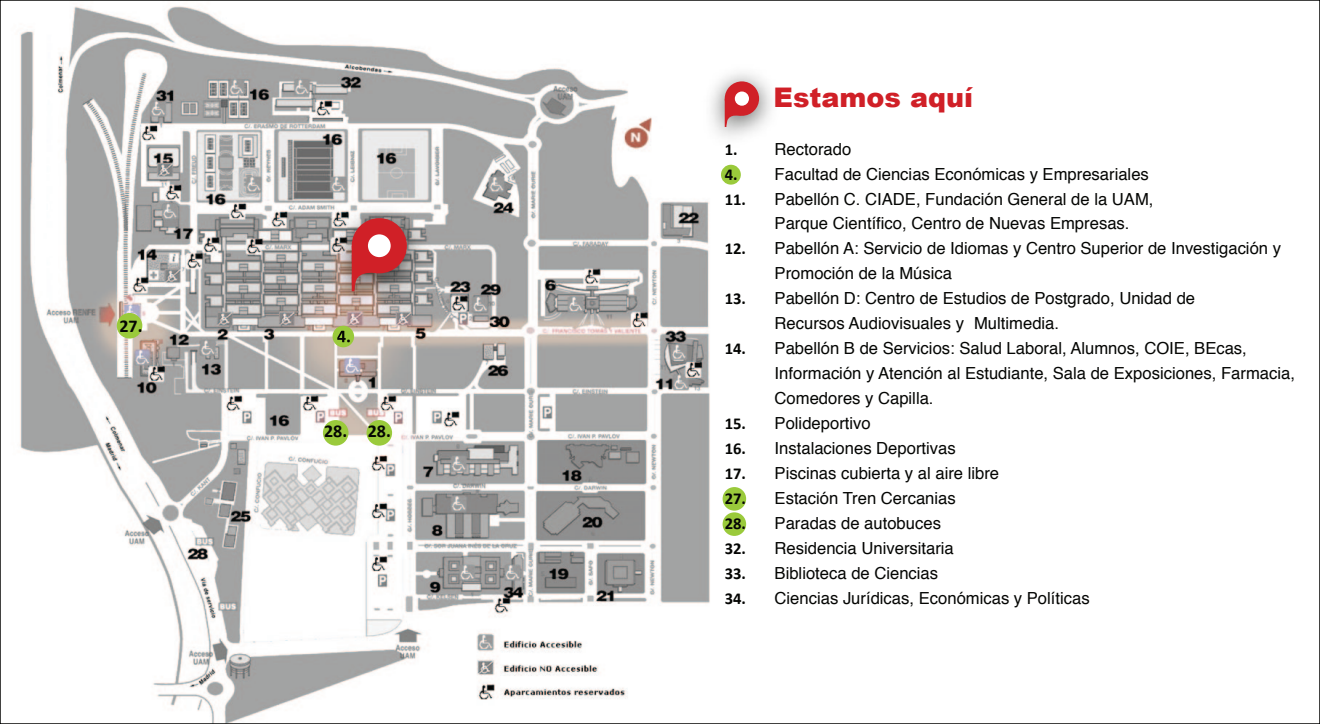
<style>
.page{position:relative;width:1320px;height:724px;background:#fff}
.page>*{position:absolute;margin:0;border:0;box-sizing:border-box;transform-origin:0 0}
.t1{font:900 27px "Arial";color:#d02027}
.t2{font:700 18px "Calibri";color:#040503}
.t3{font:16.65px/24.9px "Helvetica";color:#040503}
.s1{font-family:"Calibri";font-weight:700}
</style>
<div class="page">
<img style="left:20px;top:6px;width:690px;height:714px">
<div style="left:117px;top:313px;width:25px;height:25px;background:#9aca3b;border-radius:50%"></div>
<div style="left:323px;top:420px;width:25px;height:25px;background:#9aca3b;border-radius:50%"></div>
<div style="left:367px;top:420px;width:25px;height:25px;background:#9aca3b;border-radius:50%"></div>
<div style="left:723px;top:512px;width:23px;height:23px;background:#9aca3b;border-radius:50%"></div>
<div style="left:723px;top:487px;width:23px;height:23px;background:#9aca3b;border-radius:50%"></div>
<img style="left:297px;top:170px;width:165px;height:183px">
<div style="left:352px;top:218px;width:55px;height:55px;background:#d02027;border-radius:50%"></div>
<svg style="left:352px;top:249px;width:26px;height:42px"></svg>
<div style="left:368px;top:234px;width:23px;height:23px;background:#fff;border-radius:50%"></div>
<img style="left:671px;top:31px;width:101px;height:156px">
<div style="left:725px;top:81px;width:34px;height:35px;background:#d02027;border-radius:50%"></div>
<svg style="left:725px;top:99px;width:16px;height:28px"></svg>
<div style="left:735px;top:91px;width:14px;height:15px;background:#fff;border-radius:50%"></div>
<p class="t2" style="left:120px;top:314px;width:25px">27.</p>
<p class="t2" style="left:324px;top:420px;width:68px">28. 28.</p>
<h1 class="t1" style="left:774px;top:78px;width:201px">Estamos aquí</h1>
<p class="t3" style="left:725px;top:137px;width:128px"><span class="s1">1.</span> Rectorado</p>
<p class="t3" style="left:725px;top:162px;width:426px"><span class="s1">4.</span> Facultad de Ciencias Económicas y Empresariales</p>
<p class="t3" style="left:775px;top:187px;width:380px;text-indent:-50px"><span class="s1">11.</span> Pabellón C. CIADE, Fundación General de la UAM,<br>Parque Científico, Centro de Nuevas Empresas.</p>
<p class="t3" style="left:775px;top:236px;width:508px;text-indent:-50px"><span class="s1">12.</span> Pabellón A: Servicio de Idiomas y Centro Superior de Investigación y<br>Promoción de la Música</p>
<p class="t3" style="left:775px;top:286px;width:422px;text-indent:-50px"><span class="s1">13.</span> Pabellón D: Centro de Estudios de Postgrado, Unidad de<br>Recursos Audiovisuales y Multimedia.</p>
<p class="t3" style="left:775px;top:336px;width:522px;text-indent:-50px"><span class="s1">14.</span> Pabellón B de Servicios: Salud Laboral, Alumnos, COIE, BEcas,<br>Información y Atención al Estudiante, Sala de Exposiciones, Farmacia,<br>Comedores y Capilla.</p>
<p class="t3" style="left:725px;top:411px;width:147px"><span class="s1">15.</span> Polideportivo</p>
<p class="t3" style="left:725px;top:436px;width:233px"><span class="s1">16.</span> Instalaciones Deportivas</p>
<p class="t3" style="left:725px;top:461px;width:276px"><span class="s1">17.</span> Piscinas cubierta y al aire libre</p>
<p class="t3" style="left:725px;top:486px;width:233px"><span class="s1">27.</span> Estación Tren Cercanias</p>
<p class="t3" style="left:725px;top:511px;width:218px"><span class="s1">28.</span> Paradas de autobuces</p>
<p class="t3" style="left:725px;top:536px;width:231px"><span class="s1">32.</span> Residencia Universitaria</p>
<p class="t3" style="left:725px;top:561px;width:215px"><span class="s1">33.</span> Biblioteca de Ciencias</p>
<p class="t3" style="left:725px;top:586px;width:366px"><span class="s1">34.</span> Ciencias Jurídicas, Económicas y Políticas</p>
</div>
